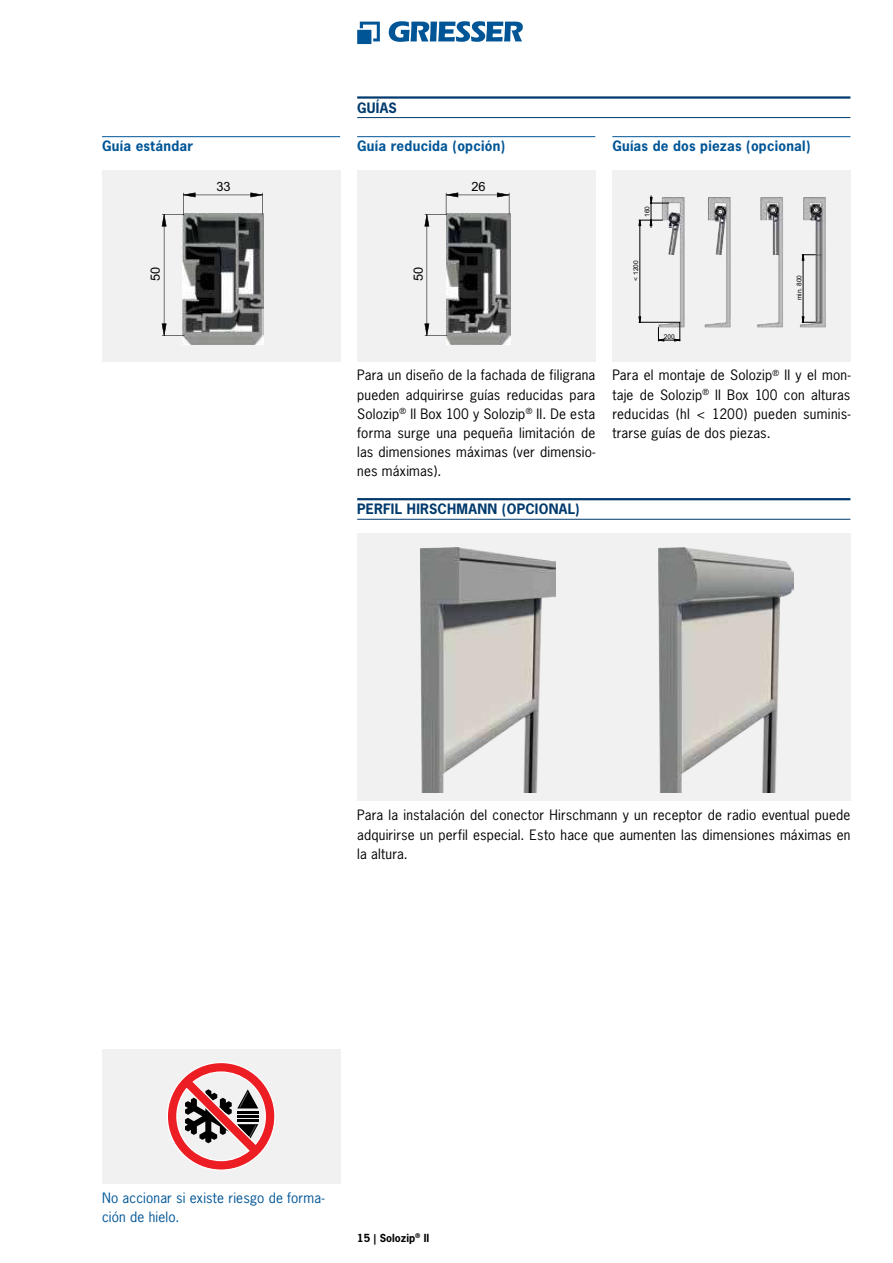
<style>
.page{position:relative;width:893px;height:1263px;background:#fff}
.page>*{position:absolute;margin:0;border:0;box-sizing:border-box;transform-origin:0 0}
.t1{font:13.5px/19.2px "News Gothic";letter-spacing:.015em;color:#000;text-align:justify}
.t2{font:700 13.5px "News Gothic";letter-spacing:.02em;color:#005596}
.t3{font:13.5px/19.2px "News Gothic";letter-spacing:.015em;color:#005596}
.t4{font:700 13.5px "News Gothic";letter-spacing:.02em;color:#003a6d}
.t5{font:12.75px "Arial";color:#000}
.t6{font:700 10.5px "News Gothic";color:#000}
.t7{font:6.6px "Arial";color:#000}
</style>
<div class="page">
<svg style="left:357px;top:22px;width:23px;height:22px"></svg>
<svg style="left:389px;top:21px;width:134px;height:21px"></svg>
<div style="left:102px;top:170px;width:238px;height:191px;background:#f1f1f2"></div>
<img style="left:183px;top:214px;width:80px;height:130px">
<hr style="left:183px;top:195px;width:80px;height:1px;background:#000">
<svg style="left:250px;top:193px;width:13px;height:22px"></svg>
<hr style="left:164px;top:214px;width:1px;height:121px;background:#000">
<svg style="left:162px;top:323px;width:22px;height:13px"></svg>
<svg style="left:162px;top:193px;width:33px;height:33px"></svg>
<div style="left:357px;top:170px;width:238px;height:191px;background:#f1f1f2"></div>
<img style="left:446px;top:214px;width:64px;height:130px">
<hr style="left:446px;top:195px;width:63px;height:1px;background:#000">
<svg style="left:497px;top:193px;width:13px;height:22px"></svg>
<hr style="left:427px;top:214px;width:1px;height:121px;background:#000">
<svg style="left:424px;top:323px;width:23px;height:13px"></svg>
<svg style="left:424px;top:193px;width:34px;height:33px"></svg>
<div style="left:612px;top:170px;width:238px;height:191px;background:#f1f1f2"></div>
<img style="left:658px;top:197px;width:168px;height:130px">
<svg style="left:658px;top:323px;width:23px;height:18px"></svg>
<hr style="left:640px;top:220px;width:1px;height:102px;background:#000">
<hr style="left:639px;top:322px;width:41px;height:1px;background:#000">
<svg style="left:639px;top:220px;width:23px;height:6px"></svg>
<hr style="left:803px;top:255px;width:1px;height:67px;background:#000">
<svg style="left:802px;top:317px;width:13px;height:6px"></svg>
<svg style="left:802px;top:254px;width:13px;height:6px"></svg>
<hr style="left:651px;top:196px;width:1px;height:31px;background:#000">
<svg style="left:650px;top:197px;width:19px;height:7px"></svg>
<div style="left:357px;top:533px;width:493px;height:268px;background:#f1f1f2"></div>
<div style="left:102px;top:1049px;width:238px;height:135px;background:#f1f1f2"></div>
<svg style="left:167px;top:1062px;width:108px;height:108px"></svg>
<img style="left:420px;top:547px;width:135px;height:246px">
<img style="left:658px;top:547px;width:135px;height:246px">
<hr style="left:357px;top:96px;width:493px;height:3px;background:#003a6d">
<hr style="left:357px;top:117px;width:493px;height:1px;background:#003a6d">
<hr style="left:357px;top:136px;width:238px;height:1px;background:#005596">
<hr style="left:612px;top:136px;width:238px;height:1px;background:#005596">
<hr style="left:102px;top:136px;width:238px;height:1px;background:#005596">
<hr style="left:357px;top:498px;width:493px;height:2px;background:#003a6d">
<hr style="left:357px;top:519px;width:493px;height:1px;background:#003a6d">
<p class="t4" style="left:357px;top:99px;width:41px">GUÍAS</p>
<p class="t2" style="left:102px;top:137px;width:93px">Guía estándar</p>
<p class="t2" style="left:357px;top:137px;width:150px">Guía reducida (opción)</p>
<p class="t2" style="left:612px;top:137px;width:200px">Guías de dos piezas (opcional)</p>
<p class="t5" style="left:147px;top:281px;width:16px;rotate:-90deg">50</p>
<p class="t5" style="left:216px;top:178px;width:16px">33</p>
<p class="t5" style="left:410px;top:281px;width:16px;rotate:-90deg">50</p>
<p class="t5" style="left:471px;top:178px;width:16px">26</p>
<p class="t7" style="left:643px;top:217px;width:12px;rotate:-90deg">160</p>
<p class="t7" style="left:631px;top:281px;width:22px;rotate:-90deg">&lt; 1200</p>
<p class="t7" style="left:664px;top:332px;width:12px">200</p>
<p class="t7" style="left:795px;top:300px;width:27px;rotate:-90deg">min. 800</p>
<p class="t1" style="left:357px;top:366px;width:240px">Para un diseño de la fachada de filigrana pueden adquirirse guías reducidas para Solozip<sup>®</sup> II Box 100 y Solozip<sup>®</sup> II. De esta forma surge una pequeña limitación de las dimensiones máximas (ver dimensio&shy;nes máximas).</p>
<p class="t1" style="left:612px;top:366px;width:240px">Para el montaje de Solozip<sup>®</sup> II y el mon&shy;taje de Solozip<sup>®</sup> II Box 100 con alturas reducidas (hl &lt; 1200) pueden suminis&shy;trarse guías de dos piezas.</p>
<p class="t4" style="left:357px;top:500px;width:224px">PERFIL HIRSCHMANN (OPCIONAL)</p>
<p class="t1" style="left:357px;top:805px;width:495px">Para la instalación del conector Hirschmann y un receptor de radio eventual puede adquirirse un perfil especial. Esto hace que aumenten las dimensiones máximas en la altura.</p>
<p class="t3" style="left:102px;top:1188px;width:224px">No accionar si existe riesgo de forma&shy;ción de hielo.</p>
<p class="t6" style="left:357px;top:1231px;width:74px">15 | Solozip<sup>®</sup> II</p>
</div>
